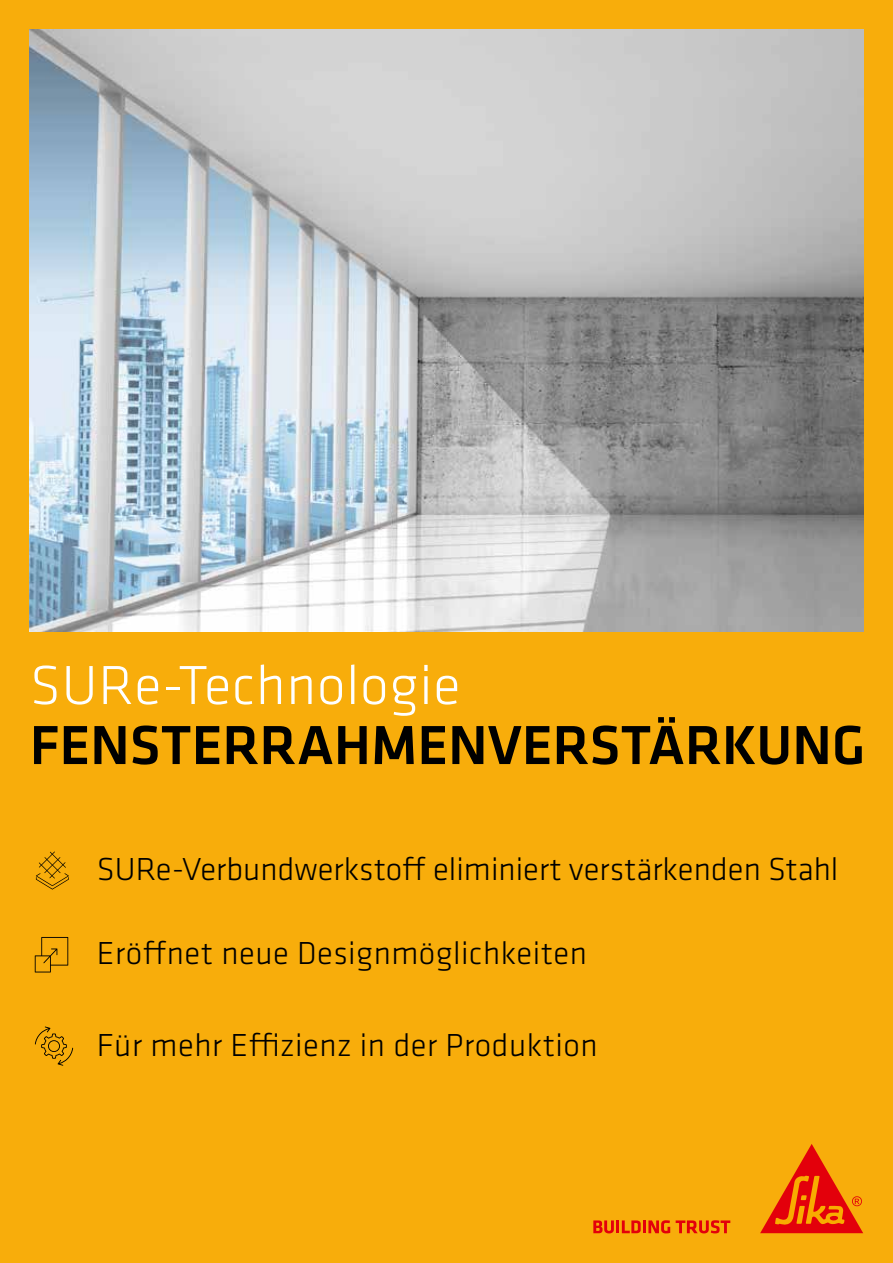
<style>
.page{position:relative;width:893px;height:1263px;background:#f8ad0b}
.page>*{position:absolute;margin:0;border:0;box-sizing:border-box;transform-origin:0 0}
.t1{font:500 57px "Klavika";color:#000}
.t2{font:300 57px "Klavika";letter-spacing:.015em;color:#fff}
.t3{font:300 33px "Klavika";letter-spacing:.015em;color:#000}
</style>
<div class="page">
<img style="left:30px;top:30px;width:833px;height:601px">
<svg style="left:593px;top:1220px;width:77px;height:13px"></svg>
<svg style="left:676px;top:1220px;width:54px;height:13px"></svg>
<svg style="left:760px;top:1144px;width:103px;height:89px"></svg>
<svg style="left:36px;top:851px;width:33px;height:38px"></svg>
<svg style="left:35px;top:937px;width:33px;height:35px"></svg>
<svg style="left:35px;top:1026px;width:38px;height:40px"></svg>
<h1 class="t2" style="left:30px;top:651px;width:432px">SURe-Technologie</h1>
<h1 class="t1" style="left:30px;top:706px;width:837px">FENSTERRAHMENVERSTÄRKUNG</h1>
<p class="t3" style="left:97px;top:849px;width:743px">SURe-Verbundwerkstoff eliminiert verstärkenden Stahl</p>
<p class="t3" style="left:97px;top:933px;width:491px">Eröffnet neue Designmöglichkeiten</p>
<p class="t3" style="left:97px;top:1025px;width:502px">Für mehr Effizienz in der Produktion</p>
</div>
